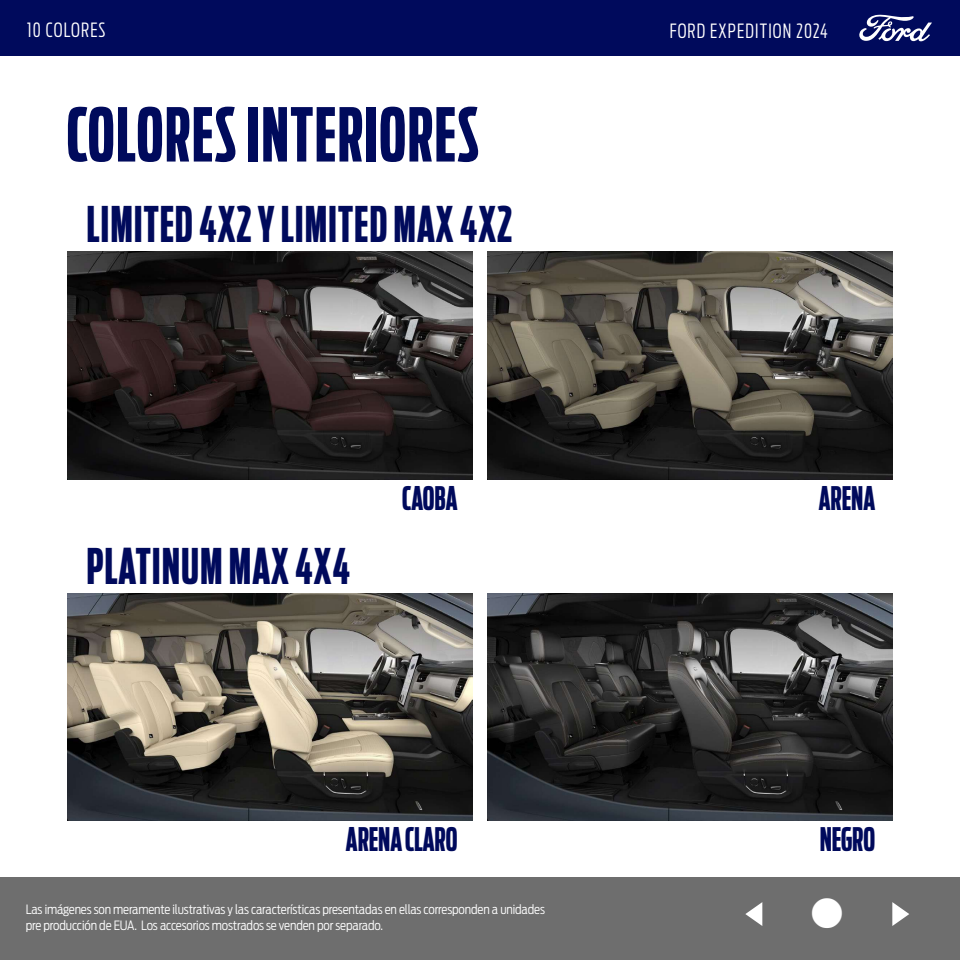
<style>
.page{position:relative;width:960px;height:960px;background:#fff}
.page>*{position:absolute;margin:0;border:0;box-sizing:border-box;transform-origin:0 0}
.t1{font:700 73.5px "Ford Antenna Comp";letter-spacing:.02em;color:#000a5c}
.t2{font:700 48.75px "Ford Antenna Comp";letter-spacing:.02em;color:#000a5c}
.t3{font:38.25px "Webdings";color:#fff;scale:1.42 1}
.t4{font:700 32.25px "Ford Antenna Comp";color:#000a5c}
.t5{font:300 19.5px "Ford Antenna Extra Cond";letter-spacing:.06em;color:#fff}
.t6{font:300 12.75px/15.3px "Ford Antenna Cond";letter-spacing:-.01em;color:#fff}
</style>
<div class="page">
<img style="left:67px;top:252px;width:405px;height:228px">
<img style="left:67px;top:593px;width:405px;height:228px">
<img style="left:488px;top:252px;width:405px;height:228px">
<img style="left:488px;top:593px;width:405px;height:228px">
<div style="left:0;top:878px;width:960px;height:82px;background:#6e6e6e"></div>
<div style="left:0;top:0;width:960px;height:56px;background:#000a5c"></div>
<svg style="left:859px;top:14px;width:73px;height:28px"></svg>
<h3 class="t5" style="left:27px;top:14px;width:80px">10 COLORES</h3>
<h3 class="t5" style="left:670px;top:15px;width:160px">FORD EXPEDITION 2024</h3>
<h1 class="t1" style="left:67px;top:71px;width:414px">COLORES INTERIORES</h1>
<h2 class="t2" style="left:86px;top:183px;width:427px">LIMITED 4X2 Y LIMITED MAX 4X2</h2>
<h2 class="t2" style="left:86px;top:524px;width:265px">PLATINUM MAX 4X4</h2>
<h3 class="t4" style="left:402px;top:471px;width:57px">CAOBA</h3>
<h3 class="t4" style="left:346px;top:812px;width:113px">ARENA CLARO</h3>
<p class="t6" style="left:26px;top:901px;width:521px">Las imágenes son meramente ilustrativas y las características presentadas en ellas corresponden a unidades pre producción de EUA. Los accesorios mostrados se venden por separado.</p>
<h3 class="t4" style="left:819px;top:471px;width:58px">ARENA</h3>
<h3 class="t4" style="left:820px;top:812px;width:57px">NEGRO</h3>
<h3 class="t3" style="left:732px;top:895px;width:138px">✓■ ✔</h3>
</div>
